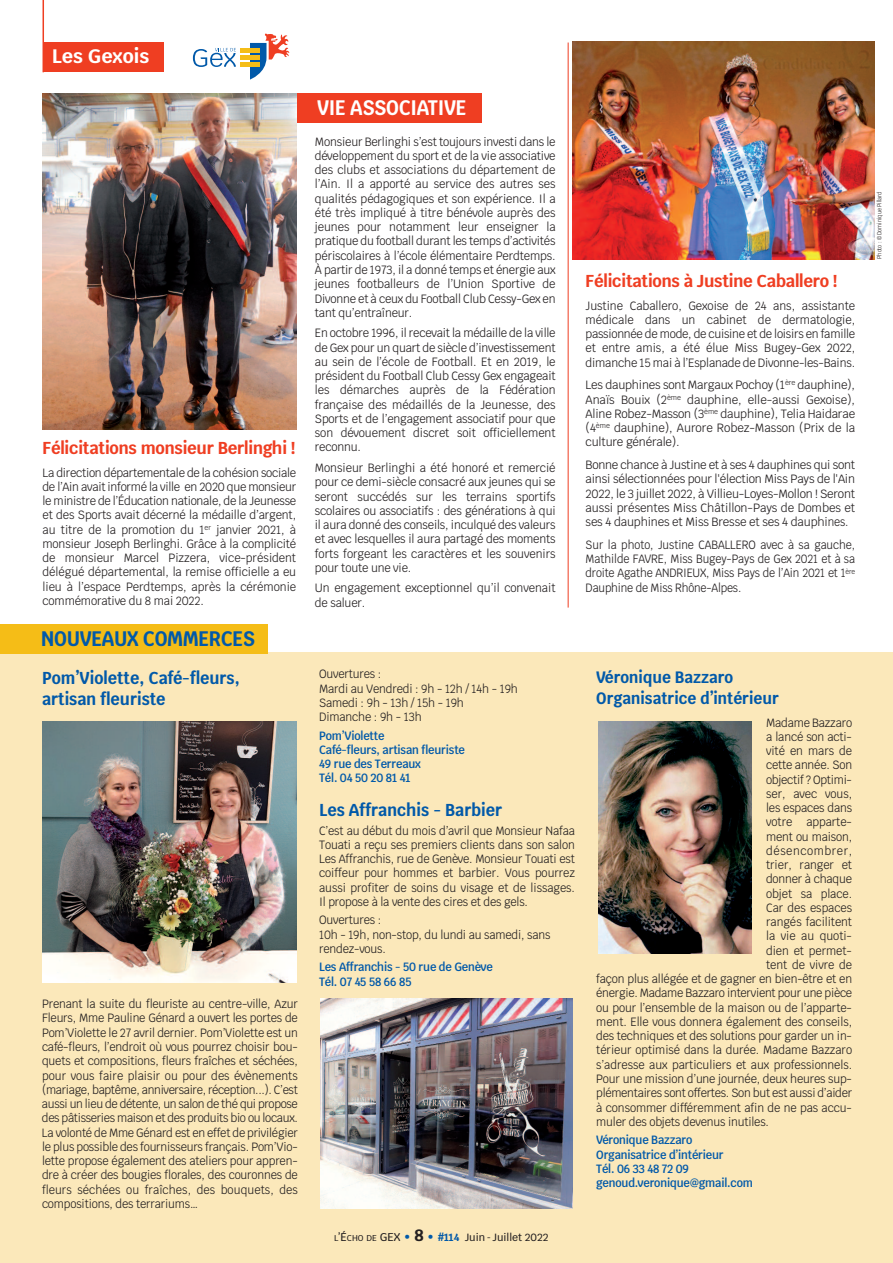
<style>
.page{position:relative;width:893px;height:1263px;background:#fff}
.page>*{position:absolute;margin:0;border:0;box-sizing:border-box;transform-origin:0 0}
.t1{font:700 21px "Krub";letter-spacing:-.015em;color:#0159a9;scale:.9 1}
.t2{font:700 21px "Krub";letter-spacing:-.015em;color:#fff;scale:.9 1}
.t3{font:700 19.5px "Krub";color:#fff}
.t4{font:700 17.25px "Krub";letter-spacing:-.015em;color:#ef3e22;scale:.96 1}
.t5{font:700 17.25px/21px "Krub";color:#0159a9;scale:.93 1}
.t6{font:700 16.5px/21px "Krub";color:#0159a9;scale:.93 1}
.t7{font:12px/14.2px "Krub";letter-spacing:-.015em;color:#231f20;text-align:justify;scale:.94 1}
.t8{font:12px/14.2px "Krub";letter-spacing:-.015em;color:#231f20;text-align:justify;scale:.93 1}
.t9{font:12px/14.2px "Krub";letter-spacing:-.015em;color:#231f20;text-align:justify;scale:.96 1}
.t10{font:600 12px/14.2px "Krub";letter-spacing:-.015em;color:#0159a9;scale:.93 1}
.t11{font:12px/14.2px "Krub";letter-spacing:-.015em;color:#231f20;text-align:justify;scale:.9 1}
.t12{font:12px "Krub";letter-spacing:.05em;color:#231f20;scale:.93 1}
.t13{font:500 10.5px "Krub";color:#231f20}
.t14{font:6px "Krub";letter-spacing:-.015em;color:#231f20;scale:.9 1}
.s1{font-size:8.4px}
.s2{font-size:11.25px}
.s3{font-size:11.25px;color:#0159a9}
.s4{font-weight:700;font-size:16.5px}
.s5{font-weight:700;font-size:12px;color:#0159a9}
.s6{font-weight:700;color:#0159a9}
</style>
<div class="page">
<hr style="left:568px;top:43px;width:1px;height:565px;background:#ef3e22">
<div style="left:0;top:653px;width:893px;height:610px;background:#fbe8ba"></div>
<div style="left:0;top:624px;width:268px;height:29px;background:#f5bd17"></div>
<div style="left:201px;top:94px;width:281px;height:29px;background:#ef3e22"></div>
<div style="left:43px;top:43px;width:121px;height:29px;background:#ef3e22"></div>
<hr style="left:43px;top:0;width:1px;height:72px;background:#ef3e22">
<div style="left:240px;top:55px;width:20px;height:5px;background:#f5bd17"></div>
<hr style="left:240px;top:48px;width:20px;height:4px;background:#f5bd17">
<div style="left:240px;top:62px;width:20px;height:5px;background:#f5bd17"></div>
<svg style="left:193px;top:48px;width:43px;height:19px"></svg>
<svg style="left:250px;top:34px;width:39px;height:46px"></svg>
<img style="left:573px;top:41px;width:301px;height:218px">
<img style="left:43px;top:94px;width:253px;height:335px">
<img style="left:43px;top:721px;width:253px;height:262px">
<img style="left:320px;top:998px;width:253px;height:210px">
<img style="left:598px;top:721px;width:153px;height:233px">
<h2 class="t3" style="left:52px;top:45px;width:99px">Les Gexois</h2>
<h3 class="t4" style="left:43px;top:438px;width:265px">Félicitations monsieur Berlinghi !</h3>
<p class="t7" style="left:43px;top:465px;width:271px">La direction départementale de la cohésion sociale de l’Ain avait informé la ville en 2020 que monsieur le ministre de l’Éducation nationale, de la Jeunesse et des Sports avait décerné la médaille d’argent, au titre de la promotion du 1<sup>er</sup> janvier 2021, à monsieur Joseph Berlinghi. Grâce à la complicité de monsieur Marcel Pizzera, vice-président délégué départemental, la remise officielle a eu lieu à l’espace Perdtemps, après la cérémonie commémorative du 8 mai 2022.</p>
<h1 class="t1" style="left:41px;top:626px;width:239px">NOUVEAUX COMMERCES</h1>
<h3 class="t5" style="left:42px;top:667px;width:214px">Pom’Violette, Café-fleurs, artisan fleuriste</h3>
<p class="t8" style="left:42px;top:997px;width:277px">Prenant la suite du fleuriste au centre-ville, Azur Fleurs, Mme Pauline Génard a ouvert les portes de Pom’Violette le 27 avril dernier. Pom’Violette est un café-fleurs, l’endroit où vous pourrez choisir bou&shy;quets et compositions, fleurs fraîches et séchées, pour vous faire plaisir ou pour des évènements (mariage, baptême, anniversaire, réception...). C’est aussi un lieu de détente, un salon de thé qui propose des pâtisseries maison et des produits bio ou locaux.<br>La volonté de Mme Génard est en effet de privilégier le plus possible des fournisseurs français. Pom’Vio&shy;lette propose également des ateliers pour appren&shy;dre à créer des bougies florales, des couronnes de fleurs séchées ou fraîches, des bouquets, des compositions, des terrariums…</p>
<h1 class="t2" style="left:317px;top:95px;width:167px">VIE ASSOCIATIVE</h1>
<p class="t7" style="left:315px;top:134px;width:258px">Monsieur Berlinghi s’est toujours investi dans le développement du sport et de la vie associative des clubs et associations du département de l’Ain. Il a apporté au service des autres ses qualités pédagogiques et son expérience. Il a été très impliqué à titre bénévole auprès des jeunes pour notamment leur enseigner la pratique du football durant les temps d’activités périscolaires à l’école élémentaire Perdtemps.<br>À partir de 1973, il a donné temps et énergie aux jeunes footballeurs de l’Union Sportive de Divonne et à ceux du Football Club Cessy-Gex en tant qu’entraîneur.</p>
<p class="t7" style="left:315px;top:326px;width:258px">En octobre 1996, il recevait la médaille de la ville de Gex pour un quart de siècle d’investissement au sein de l’école de Football. Et en 2019, le président du Football Club Cessy Gex engageait les démarches auprès de la Fédération française des médaillés de la Jeunesse, des Sports et de l’engagement associatif pour que son dévouement discret soit officiellement reconnu.</p>
<p class="t7" style="left:315px;top:461px;width:258px">Monsieur Berlinghi a été honoré et remercié pour ce demi-siècle consacré aux jeunes qui se seront succédés sur les terrains sportifs scolaires ou associatifs : des générations à qui il aura donné des conseils, inculqué des valeurs et avec lesquelles il aura partagé des moments forts forgeant les caractères et les souvenirs pour toute une vie.</p>
<p class="t7" style="left:315px;top:581px;width:258px">Un engagement exceptionnel qu’il convenait de saluer.</p>
<h3 class="t4" style="left:586px;top:271px;width:263px">Félicitations à Justine Caballero !</h3>
<p class="t7" style="left:586px;top:298px;width:288px">Justine Caballero, Gexoise de 24 ans, assistante médicale dans un cabinet de dermatologie, passionnée de mode, de cuisine et de loisirs en famille et entre amis, a été élue Miss Bugey-Gex 2022, dimanche 15 mai à l’Esplanade de Divonne-les-Bains.</p>
<p class="t9" style="left:586px;top:378px;width:282px">Les dauphines sont Margaux Pochoy (1<sup>ère</sup> dauphine), Anaïs Bouix (2<sup>ème</sup> dauphine, elle-aussi Gexoise), Aline Robez-Masson (3<sup>ème</sup> dauphine), Telia Haidarae (4<sup>ème</sup> dauphine), Aurore Robez-Masson (Prix de la culture générale).</p>
<p class="t9" style="left:586px;top:458px;width:282px">Bonne chance à Justine et à ses 4 dauphines qui sont ainsi sélectionnées pour l'élection Miss Pays de l'Ain 2022, le 3 juillet 2022, à Villieu-Loyes-Mollon ! Seront aussi présentes Miss Châtillon-Pays de Dombes et ses 4 dauphines et Miss Bresse et ses 4 dauphines.</p>
<p class="t11" style="left:586px;top:538px;width:301px">Sur la photo, Justine CABALLERO avec à sa gauche, Mathilde FAVRE, Miss Bugey-Pays de Gex 2021 et à sa droite Agathe ANDRIEUX, Miss Pays de l’Ain 2021 et 1<sup>ère </sup>Dauphine de Miss Rhône-Alpes.</p>
<p class="t8" style="left:319px;top:667px;width:215px;text-align:left">Ouvertures :<br>Mardi au Vendredi : 9h - 12h / 14h - 19h<br>Samedi : 9h - 13h / 15h - 19h<br>Dimanche : 9h - 13h</p>
<p class="t10" style="left:319px;top:728px;width:158px">Pom’violette<br>café-fleurs, artisan fleuriste<br>49 rue des terreaux<br>tél. 04 50 20 81 41</p>
<h3 class="t5" style="left:319px;top:800px;width:198px">Les Affranchis - Barbier</h3>
<p class="t8" style="left:319px;top:823px;width:277px">C’est au début du mois d’avril que Monsieur Nafaa Touati a reçu ses premiers clients dans son salon Les Affranchis, rue de Genève. Monsieur Touati est coiffeur pour hommes et barbier. Vous pourrez aussi profiter de soins du visage et de lissages.<br>Il propose à la vente des cires et des gels.</p>
<p class="t8" style="left:319px;top:913px;width:250px;text-align:left">Ouvertures :<br>10h - 19h, non-stop, du lundi au samedi, sans rendez-vous.</p>
<p class="t10" style="left:319px;top:960px;width:188px">les Affranchis - 50 rue de genève tél. 07 45 58 66 85</p>
<p class="t13" style="left:334px;top:1231px;width:216px"><span class="s1">L</span><span class="s2">’É</span><span class="s1">Cho DE</span> <span class="s2">GEX</span> <span class="s3">•</span> <span class="s4">8</span> <span class="s3">•</span> <span class="s5">#</span><span class="s6">114</span> Juin - Juillet 2022</p>
<h3 class="t6" style="left:596px;top:667px;width:198px">Véronique Bazzaro<br>Organisatrice d’intérieur</h3>
<p class="t8" style="left:766px;top:715px;width:94px">Madame Bazzaro</p>
<p class="t8" style="left:766px;top:730px;width:94px">a lancé son acti-</p>
<p class="t8" style="left:766px;top:744px;width:94px">vité en mars de</p>
<p class="t8" style="left:766px;top:758px;width:94px">cette année. Son</p>
<p class="t8" style="left:766px;top:772px;width:94px">objectif ? Optimi-</p>
<p class="t8" style="left:766px;top:787px;width:94px">ser, avec vous,</p>
<p class="t8" style="left:766px;top:801px;width:94px">les espaces dans</p>
<p class="t8" style="left:766px;top:815px;width:94px">votre apparte-</p>
<p class="t8" style="left:766px;top:829px;width:94px">ment ou maison,</p>
<p class="t12" style="left:766px;top:840px;width:94px">désencombrer,</p>
<p class="t8" style="left:766px;top:858px;width:94px">trier, ranger et</p>
<p class="t8" style="left:766px;top:872px;width:94px">donner à chaque</p>
<p class="t8" style="left:766px;top:886px;width:94px">objet sa place.</p>
<p class="t8" style="left:766px;top:901px;width:94px">Car des espaces</p>
<p class="t8" style="left:766px;top:915px;width:94px">rangés facilitent</p>
<p class="t8" style="left:766px;top:929px;width:94px">la vie au quoti-</p>
<p class="t8" style="left:766px;top:943px;width:94px">dien et permet-</p>
<p class="t8" style="left:766px;top:958px;width:94px">tent de vivre de</p>
<p class="t8" style="left:596px;top:972px;width:277px">façon plus allégée et de gagner en bien-être et en</p>
<p class="t8" style="left:596px;top:986px;width:277px">énergie. Madame Bazzaro intervient pour une pièce</p>
<p class="t8" style="left:596px;top:1000px;width:276px">ou pour l’ensemble de la maison ou de l’apparte-</p>
<p class="t8" style="left:596px;top:1015px;width:277px">ment. Elle vous donnera également des conseils,</p>
<p class="t8" style="left:596px;top:1029px;width:276px">des techniques et des solutions pour garder un in-</p>
<p class="t8" style="left:596px;top:1043px;width:277px">térieur optimisé dans la durée. Madame Bazzaro</p>
<p class="t8" style="left:596px;top:1057px;width:277px">s’adresse aux particuliers et aux professionnels.</p>
<p class="t8" style="left:596px;top:1072px;width:276px">Pour une mission d’une journée, deux heures sup-</p>
<p class="t8" style="left:596px;top:1086px;width:277px">plémentaires sont offertes. Son but est aussi d’aider</p>
<p class="t8" style="left:596px;top:1100px;width:276px">à consommer différemment afin de ne pas accu-</p>
<p class="t8" style="left:596px;top:1114px;width:187px">muler des objets devenus inutiles.</p>
<p class="t10" style="left:596px;top:1133px;width:170px">véronique Bazzaro organisatrice d’intérieur<br>tél. 06 33 48 72 09 genoud.veronique@gmail.com</p>
<p class="t14" style="left:874px;top:259px;width:77px;rotate:-90deg">Photo : © Dominique Pillard</p>
</div>
